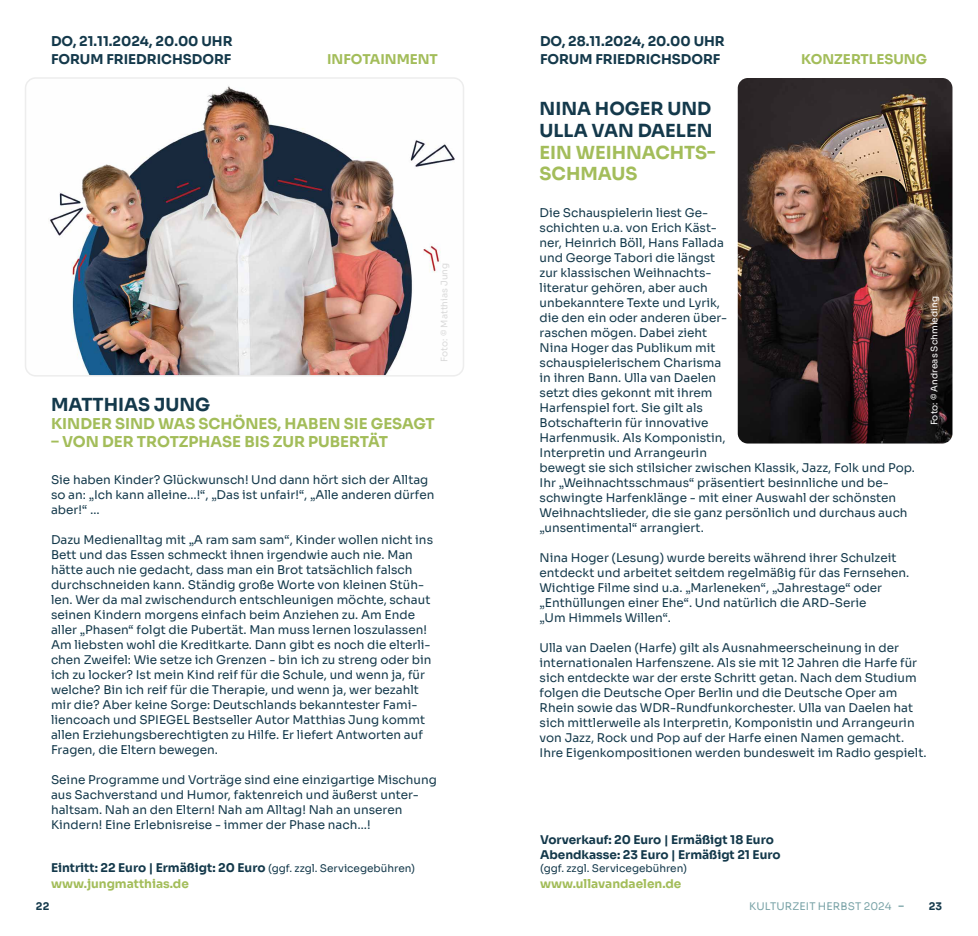
<style>
.page{position:relative;width:978px;height:936px;background:#fff}
.page>*{position:absolute;margin:0;border:0;box-sizing:border-box;transform-origin:0 0}
.t1{font:700 18px/21.6px "Sora";color:#14394b}
.t2{font:700 18px/21.6px "Sora";color:#a3bd5a}
.t3{font:700 15px "Sora";color:#a3bd5a}
.t4{font:700 13.5px/18px "Sora";color:#14394b}
.t5{font:700 13.5px "Sora";color:#a3bd5a}
.t6{font:12px/15px "Sora";color:#14394b}
.t7{font:700 12px/14.2px "Sora";color:#14394b}
.t8{font:700 12px "Sora";color:#a3bd5a}
.t9{font:10.5px "Sora";color:#14394b}
.t10{font:10.5px "Sora";letter-spacing:.01em;color:#7ba4a8}
.t11{font:700 10.5px "Sora";color:#14394b}
.t12{font:9px "Sora";color:#fff}
.t13{font:9px "Sora";color:#dadada}
.s1{font-weight:400;font-size:10.5px}
.s2{font-weight:700}
</style>
<div class="page">
<img style="left:738px;top:78px;width:214px;height:365px">
<img style="left:26px;top:80px;width:437px;height:296px">
<div style="left:25px;top:77px;width:439px;height:299px;border:2px solid #ededed;border-radius:10px"></div>
<p class="t4" style="left:51px;top:31px;width:183px">DO, 21.11.2024, 20.00 UHR<br>FORUM FRIEDRICHSDORF</p>
<p class="t5" style="left:327px;top:48px;width:112px">INFOTAINMENT</p>
<p class="t13" style="left:437px;top:361px;width:100px;rotate:-90deg">Foto: © Matthias Jung</p>
<h1 class="t1" style="left:51px;top:392px;width:161px">MATTHIAS JUNG</h1>
<p class="t3" style="left:51px;top:411px;width:385px">KINDER SIND WAS SCHÖNES, HABEN SIE GESAGT</p>
<p class="t3" style="left:51px;top:429px;width:339px">– VON DER TROTZPHASE BIS ZUR PUBERTÄT</p>
<p class="t6" style="left:51px;top:470px;width:385px">Sie haben Kinder? Glückwunsch! Und dann hört sich der Alltag so an: „Ich kann alleine…!“, „Das ist unfair!“, „Alle anderen dürfen aber!“ …</p>
<p class="t6" style="left:51px;top:530px;width:384px">Dazu Medienalltag mit „A ram sam sam“, Kinder wollen nicht ins Bett und das Essen schmeckt ihnen irgendwie auch nie. Man hätte auch nie gedacht, dass man ein Brot tatsächlich falsch durchschneiden kann. Ständig große Worte von kleinen Stüh&shy;len. Wer da mal zwischendurch entschleunigen möchte, schaut seinen Kindern morgens einfach beim Anziehen zu. Am Ende aller „Phasen“ folgt die Pubertät. Man muss lernen loszulassen!<br>Am liebsten wohl die Kreditkarte. Dann gibt es noch die elterli&shy;chen Zweifel: Wie setze ich Grenzen - bin ich zu streng oder bin ich zu locker? Ist mein Kind reif für die Schule, und wenn ja, für welche? Bin ich reif für die Therapie, und wenn ja, wer bezahlt mir die? Aber keine Sorge: Deutschlands bekanntester Fami&shy;liencoach und SPIEGEL Bestseller Autor Matthias Jung kommt allen Erziehungsberechtigten zu Hilfe. Er liefert Antworten auf Fragen, die Eltern bewegen.</p>
<p class="t6" style="left:51px;top:770px;width:387px">Seine Programme und Vorträge sind eine einzigartige Mischung aus Sachverstand und Humor, faktenreich und äußerst unter&shy;haltsam. Nah an den Eltern! Nah am Alltag! Nah an unseren Kindern! Eine Erlebnisreise - immer der Phase nach…!</p>
<p class="t7" style="left:51px;top:859px;width:366px">Eintritt: 22 Euro | Ermäßigt: 20 Euro <span class="s1">(ggf. zzgl. Servicegebühren)</span></p>
<p class="t8" style="left:51px;top:873px;width:139px">www.jungmatthias.de</p>
<p class="t4" style="left:540px;top:31px;width:186px">DO, 28.11.2024, 20.00 UHR<br>FORUM FRIEDRICHSDORF</p>
<p class="t5" style="left:801px;top:48px;width:127px">KONZERTLESUNG</p>
<h1 class="t1" style="left:540px;top:96px;width:174px">NINA HOGER UND<br>ULLA VAN DAELEN</h1>
<h1 class="t2" style="left:540px;top:140px;width:178px">EIN WEIHNACHTS-<br>SCHMAUS</h1>
<p class="t6" style="left:540px;top:204px;width:377px">Die Schauspielerin liest Ge-<br>schichten u.a. von Erich Käst-<br>ner, Heinrich Böll, Hans Fallada<br>und George Tabori die längst<br>zur klassischen Weihnachts-<br>literatur gehören, aber auch<br>unbekanntere Texte und Lyrik,<br>die den ein oder anderen über-<br>raschen mögen. Dabei zieht<br>Nina Hoger das Publikum mit<br>schauspielerischem Charisma<br>in ihren Bann. Ulla van Daelen<br>setzt dies gekonnt mit ihrem<br>Harfenspiel fort. Sie gilt als<br>Botschafterin für innovative<br>Harfenmusik. Als Komponistin,<br>Interpretin und Arrangeurin<br>bewegt sie sich stilsicher zwischen Klassik, Jazz, Folk und Pop.<br>Ihr „Weihnachtsschmaus“ präsentiert besinnliche und be&shy;schwingte Harfenklänge - mit einer Auswahl der schönsten Weihnachtslieder, die sie ganz persönlich und durchaus auch „unsentimental“ arrangiert.</p>
<p class="t6" style="left:540px;top:549px;width:371px">Nina Hoger (Lesung) wurde bereits während ihrer Schulzeit entdeckt und arbeitet seitdem regelmäßig für das Fernsehen.<br>Wichtige Filme sind u.a. „Marleneken“, „Jahrestage“ oder „Enthüllungen einer Ehe“. Und natürlich die ARD-Serie<br>„Um Himmels Willen“.</p>
<p class="t6" style="left:540px;top:639px;width:389px">Ulla van Daelen (Harfe) gilt als Ausnahmeerscheinung in der internationalen Harfenszene. Als sie mit 12 Jahren die Harfe für sich entdeckte war der erste Schritt getan. Nach dem Studium folgen die Deutsche Oper Berlin und die Deutsche Oper am Rhein sowie das WDR-Rundfunkorchester. Ulla van Daelen hat sich mittlerweile als Interpretin, Komponistin und Arrangeurin von Jazz, Rock und Pop auf der Harfe einen Namen gemacht.<br>Ihre Eigenkompositionen werden bundesweit im Radio gespielt.</p>
<p class="t12" style="left:927px;top:425px;width:131px;rotate:-90deg">Foto: © Andreas Schmieding</p>
<p class="t7" style="left:540px;top:831px;width:242px">Vorverkauf: 20 Euro | Ermäßigt 18 Euro<br>Abendkasse: 23 Euro | Ermäßigt 21 Euro</p>
<p class="t9" style="left:540px;top:859px;width:149px">(ggf. zzgl. Servicegebühren)</p>
<p class="t8" style="left:540px;top:873px;width:143px">www.ullavandaelen.de</p>
<p class="t11" style="left:36px;top:898px;width:15px">22</p>
<p class="t10" style="left:749px;top:898px;width:156px">KULTURZEIT HERBST 2024 <span class="s2">–</span></p>
<p class="t11" style="left:929px;top:898px;width:15px">23</p>
</div>
